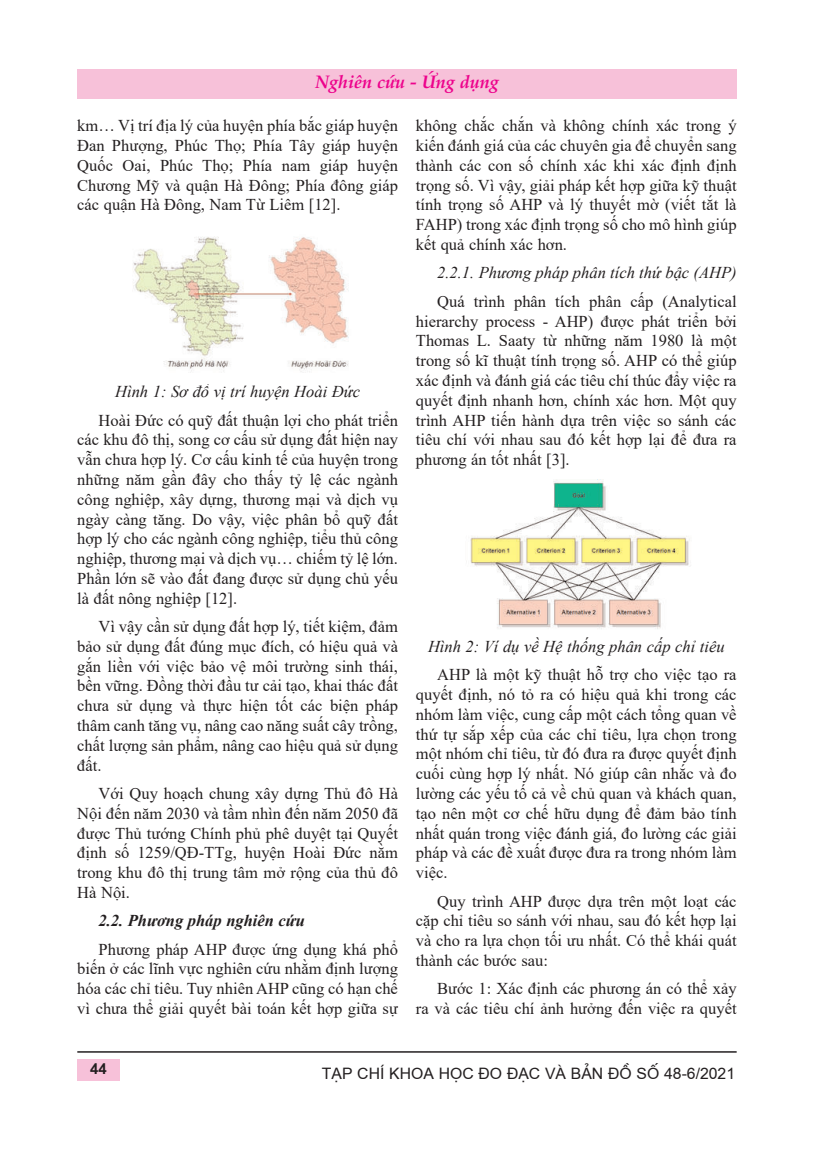
<style>
.page{position:relative;width:814px;height:1154px;background:#fff}
.page>*{position:absolute;margin:0;border:0;box-sizing:border-box;transform-origin:0 0}
.t1{font:italic 700 18px "Palatino Linotype";color:#ed028c}
.t2{font:16.5px/19.8px "Times New Roman";color:#231f20;text-align:justify}
.t3{font:italic 16.5px "Times New Roman";color:#231f20}
.t4{font:italic 700 16.5px "Times New Roman";color:#231f20}
.t5{font:15.75px "Vn Arial H";color:#231f20}
.t6{font:700 15px "Vn Arial";color:#231f20}
</style>
<div class="page">
<div style="left:77px;top:69px;width:659px;height:30px;background:#f7c1d9"></div>
<div style="left:77px;top:1059px;width:43px;height:22px;background:#f7c1d9"></div>
<hr style="left:77px;top:1051px;width:659px;height:1px;background:#231f20">
<img style="left:133px;top:236px;width:216px;height:136px">
<img style="left:470px;top:479px;width:220px;height:150px">
<p class="t1" style="left:315px;top:72px;width:185px">Nghiên cứu - Ứng dụng</p>
<p class="t2" style="left:77px;top:116px;width:322px">km… Vị trí địa lý của huyện phía bắc giáp huyện Đan Phượng, Phúc Thọ; Phía Tây giáp huyện Quốc Oai, Phúc Thọ; Phía nam giáp huyện Chương Mỹ và quận Hà Đông; Phía đông giáp các quận Hà Đông, Nam Từ Liêm [12].</p>
<p class="t3" style="left:115px;top:382px;width:246px">Hình 1: Sơ đồ vị trí huyện Hoài Đức</p>
<p class="t2" style="left:77px;top:410px;width:322px;text-indent:21px">Hoài Đức có quỹ đất thuận lợi cho phát triển các khu đô thị, song cơ cấu sử dụng đất hiện nay vẫn chưa hợp lý. Cơ cấu kinh tế của huyện trong những năm gần đây cho thấy tỷ lệ các ngành công nghiệp, xây dựng, thương mại và dịch vụ ngày càng tăng. Do vậy, việc phân bổ quỹ đất hợp lý cho các ngành công nghiệp, tiểu thủ công nghiệp, thương mại và dịch vụ… chiếm tỷ lệ lớn.<br>Phần lớn sẽ vào đất đang được sử dụng chủ yếu là đất nông nghiệp [12].</p>
<p class="t2" style="left:77px;top:616px;width:322px;text-indent:21px">Vì vậy cần sử dụng đất hợp lý, tiết kiệm, đảm bảo sử dụng đất đúng mục đích, có hiệu quả và gắn liền với việc bảo vệ môi trường sinh thái, bền vững. Đồng thời đầu tư cải tạo, khai thác đất chưa sử dụng và thực hiện tốt các biện pháp thâm canh tăng vụ, nâng cao năng suất cây trồng, chất lượng sản phẩm, nâng cao hiệu quả sử dụng đất.</p>
<p class="t2" style="left:77px;top:783px;width:322px;text-indent:21px">Với Quy hoạch chung xây dựng Thủ đô Hà Nội đến năm 2030 và tầm nhìn đến năm 2050 đã được Thủ tướng Chính phủ phê duyệt tại Quyết định số 1259/QĐ-TTg, huyện Hoài Đức nằm trong khu đô thị trung tâm mở rộng của thủ đô Hà Nội.</p>
<p class="t4" style="left:99px;top:911px;width:208px">2.2. Phương pháp nghiên cứu</p>
<p class="t2" style="left:77px;top:939px;width:322px;text-indent:21px">Phương pháp AHP được ứng dụng khá phổ biến ở các lĩnh vực nghiên cứu nhằm định lượng hóa các chỉ tiêu. Tuy nhiên AHP cũng có hạn chế vì chưa thể giải quyết bài toán kết hợp giữa sự</p>
<p class="t2" style="left:416px;top:116px;width:322px">không chắc chắn và không chính xác trong ý kiến đánh giá của các chuyên gia để chuyển sang thành các con số chính xác khi xác định định trọng số. Vì vậy, giải pháp kết hợp giữa kỹ thuật tính trọng số AHP và lý thuyết mờ (viết tắt là FAHP) trong xác định trọng số cho mô hình giúp kết quả chính xác hơn.</p>
<p class="t3" style="left:437px;top:264px;width:301px">2.2.1. Phương pháp phân tích thứ bậc (AHP)</p>
<p class="t2" style="left:416px;top:291px;width:322px;text-indent:21px">Quá trình phân tích phân cấp (Analytical hierarchy process - AHP) được phát triển bởi Thomas L. Saaty từ những năm 1980 là một trong số kĩ thuật tính trọng số. AHP có thể giúp xác định và đánh giá các tiêu chí thúc đẩy việc ra quyết định nhanh hơn, chính xác hơn. Một quy trình AHP tiến hành dựa trên việc so sánh các tiêu chí với nhau sau đó kết hợp lại để đưa ra phương án tốt nhất [3].</p>
<p class="t3" style="left:428px;top:637px;width:298px">Hình 2: Ví dụ về Hệ thống phân cấp chỉ tiêu</p>
<p class="t2" style="left:416px;top:665px;width:322px;text-indent:21px">AHP là một kỹ thuật hỗ trợ cho việc tạo ra quyết định, nó tỏ ra có hiệu quả khi trong các nhóm làm việc, cung cấp một cách tổng quan về thứ tự sắp xếp của các chỉ tiêu, lựa chọn trong một nhóm chỉ tiêu, từ đó đưa ra được quyết định cuối cùng hợp lý nhất. Nó giúp cân nhắc và đo lường các yếu tố cả về chủ quan và khách quan, tạo nên một cơ chế hữu dụng để đảm bảo tính nhất quán trong việc đánh giá, đo lường các giải pháp và các đề xuất được đưa ra trong nhóm làm việc.</p>
<p class="t2" style="left:416px;top:891px;width:322px;text-indent:21px">Quy trình AHP được dựa trên một loạt các cặp chỉ tiêu so sánh với nhau, sau đó kết hợp lại và cho ra lựa chọn tối ưu nhất. Có thể khái quát thành các bước sau:</p>
<p class="t2" style="left:416px;top:979px;width:322px;text-align:right">Bước 1: Xác định các phương án có thể xảy<br>ra và các tiêu chí ảnh hưởng đến việc ra quyết</p>
<p class="t6" style="left:90px;top:1060px;width:18px">44</p>
<p class="t5" style="left:322px;top:1063px;width:415px">T¹P CHÝ KHOA HÄC ®O ®¹C VΜ B¶N ®Å SÈ 48-6/2021</p>
</div>
